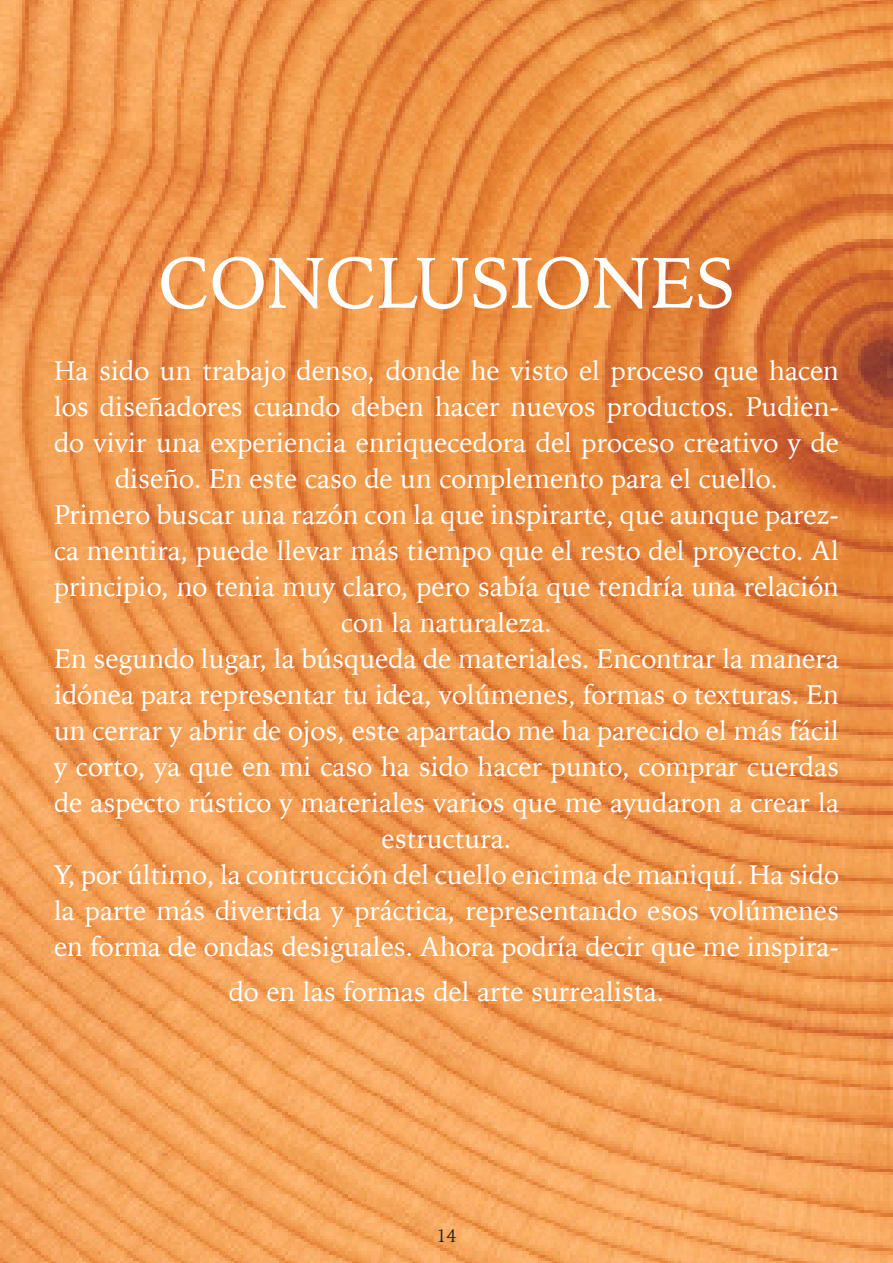
<style>
.page{position:relative;width:893px;height:1263px;background:#fff}
.page>*{position:absolute;margin:0;border:0;box-sizing:border-box;transform-origin:0 0}
.t1{font:72px "Iowan Old Style";color:#fff}
.t2{font:27px/36px "Iowan Old Style";color:#fff;text-align:center}
.t3{font:18px "Iowan Old Style";color:#231f20}
</style>
<div class="page">
<img style="left:0;top:0;width:893px;height:1263px">
<p class="t1" style="left:158px;top:218px;width:578px">CONCLUSIONES</p>
<p class="t2" style="left:54px;top:351px;width:786px">Ha sido un trabajo denso, donde he visto el proceso que hacen los diseñadores cuando deben hacer nuevos productos. Pudien&shy;do vivir una experiencia enriquecedora del proceso creativo y de diseño. En este caso de un complemento para el cuello.</p>
<p class="t2" style="left:54px;top:495px;width:786px">Primero buscar una razón con la que inspirarte, que aunque parez&shy;ca mentira, puede llevar más tiempo que el resto del proyecto. Al principio, no tenia muy claro, pero sabía que tendría una relación con la naturaleza.</p>
<p class="t2" style="left:54px;top:639px;width:787px">En segundo lugar, la búsqueda de materiales. Encontrar la manera idónea para representar tu idea, volúmenes, formas o texturas. En un cerrar y abrir de ojos, este apartado me ha parecido el más fácil y corto, ya que en mi caso ha sido hacer punto, comprar cuerdas de aspecto rústico y materiales varios que me ayudaron a crear la estructura.</p>
<p class="t2" style="left:54px;top:855px;width:786px;text-align:justify">Y, por último, la contrucción del cuello encima de maniquí. Ha sido la parte más divertida y práctica, representando esos volúmenes en forma de ondas desiguales. Ahora podría decir que me inspira-</p>
<p class="t2" style="left:229px;top:972px;width:437px">do en las formas del arte surrealista.</p>
<p class="t3" style="left:436px;top:1219px;width:22px">14</p>
</div>
